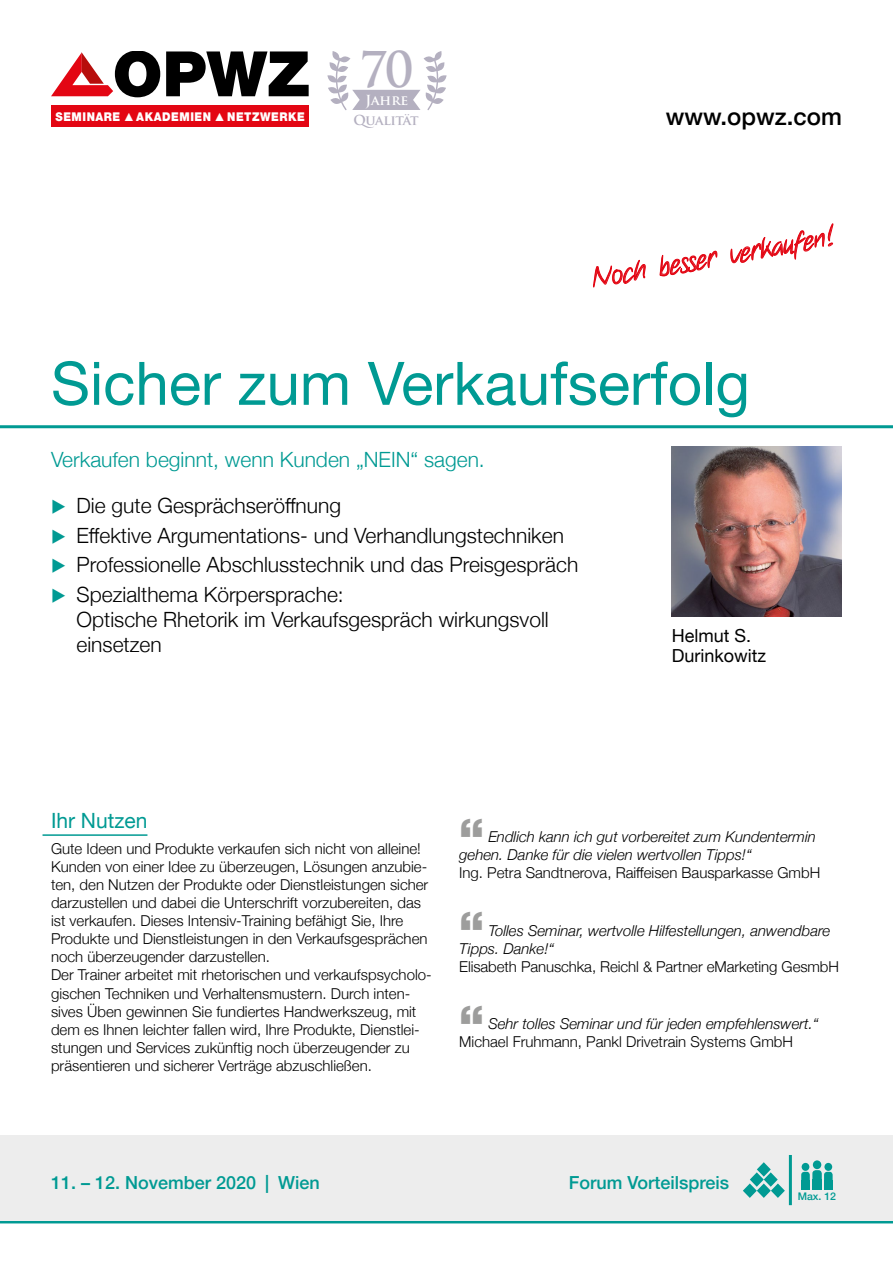
<style>
.page{position:relative;width:893px;height:1263px;background:#fff}
.page>*{position:absolute;margin:0;border:0;box-sizing:border-box;transform-origin:0 0}
.t1{font:900 62.7px "Helvetica Neue";color:#000}
.t2{font:60px "Helvetica Neue";color:#009a93}
.t3{font:900 48px "Helvetica Neue LT Pro";color:#9d9d9c}
.t4{font:700 48px "Trajan Pro";color:#b4b0c0}
.t5{font:27px "Notethis";color:#e30613}
.t6{font:500 24px "Helvetica Neue";color:#000}
.t7{font:300 21px/29.4px "Helvetica Neue";color:#000}
.t8{font:300 21px "Helvetica Neue";color:#009a93}
.t9{font:21px "Helvetica Neue";color:#009a93}
.t10{font:500 18px "Helvetica Neue";color:#009a93}
.t11{font:18px/19.5px "Helvetica Neue";color:#000}
.t12{font:300 15px/18px "Helvetica Neue";color:#000}
.t13{font:italic 300 15px/18px "Helvetica Neue";color:#000}
.t14{font:700 13.5px "Trajan Pro";letter-spacing:-.035em;color:#b4b0c0}
.t15{font:700 13.5px "Trajan Pro";color:#fff}
.t16{font:900 12.15px "Helvetica Neue";letter-spacing:.05em;color:#fff;scale:.9 1}
.t17{font:500 10.5px "Helvetica Neue";color:#009a93}
.s1{color:#009a93}
</style>
<div class="page">
<hr style="left:0;top:1220px;width:893px;height:3px;background:#009a93">
<hr style="left:0;top:425px;width:893px;height:3px;background:#009a93">
<div style="left:51px;top:105px;width:258px;height:22px;background:#e30613"></div>
<svg style="left:51px;top:52px;width:62px;height:44px"></svg>
<svg style="left:327px;top:51px;width:120px;height:59px"></svg>
<div style="left:0;top:1135px;width:497px;height:85px;background:#ededed"></div>
<div style="left:472px;top:1135px;width:421px;height:85px;background:#ededed"></div>
<hr style="left:789px;top:1155px;width:3px;height:50px;background:#009a93">
<svg style="left:743px;top:1162px;width:42px;height:36px"></svg>
<div style="left:801px;top:1172px;width:9px;height:17px;background:#009a93;border-radius:3px"></div>
<div style="left:802px;top:1163px;width:7px;height:8px;background:#009a93;border-radius:50%"></div>
<div style="left:801px;top:1180px;width:9px;height:9px;background:#009a93"></div>
<div style="left:812px;top:1170px;width:10px;height:19px;background:#009a93;border-radius:3px"></div>
<div style="left:813px;top:1160px;width:8px;height:9px;background:#009a93;border-radius:50%"></div>
<div style="left:812px;top:1179px;width:10px;height:10px;background:#009a93"></div>
<div style="left:824px;top:1172px;width:9px;height:17px;background:#009a93;border-radius:3px"></div>
<div style="left:824px;top:1163px;width:8px;height:8px;background:#009a93;border-radius:50%"></div>
<div style="left:824px;top:1180px;width:9px;height:9px;background:#009a93"></div>
<hr style="left:43px;top:834px;width:104px;height:2px;background:#009a93">
<svg style="left:593px;top:259px;width:53px;height:29px"></svg>
<svg style="left:659px;top:250px;width:59px;height:27px"></svg>
<svg style="left:730px;top:223px;width:104px;height:40px"></svg>
<img style="left:672px;top:446px;width:170px;height:171px">
<h3 class="t4" style="left:359px;top:40px;width:56px">70</h3>
<p class="t15" style="left:365px;top:92px;width:44px">JAHRE</p>
<p class="t14" style="left:353px;top:112px;width:67px">QUALITÄT</p>
<h1 class="t1" style="left:113px;top:37px;width:199px">OPWZ</h1>
<p class="t16" style="left:136px;top:109px;width:85px">AKADEMIEN</p>
<p class="t16" style="left:227px;top:109px;width:88px">NETZWERKE</p>
<h3 class="t6" style="left:666px;top:97px;width:178px">www.opwz.com</h3>
<p class="t16" style="left:56px;top:109px;width:74px">SEMINARE</p>
<h3 class="t5" style="left:590px;top:262px;width:248px;rotate:-10deg">Noch besser verkaufen!</h3>
<h2 class="t2" style="left:51px;top:340px;width:700px">Sicher zum Verkaufserfolg</h2>
<h3 class="t8" style="left:51px;top:442px;width:435px">Verkaufen beginnt, wenn Kunden „NEIN“ sagen.</h3>
<h3 class="t7" style="left:51px;top:490px;width:529px"><span class="s1">▶</span> Die gute Gesprächseröffnung<br><span class="s1">▶</span> Effektive Argumentations- und Verhandlungstechniken <span class="s1">▶</span> Professionelle Abschlusstechnik und das Preisgespräch <span class="s1">▶</span> Spezialthema Körpersprache:</h3>
<h3 class="t7" style="left:77px;top:605px;width:474px;line-height:25.2px">Optische Rhetorik im Verkaufsgespräch wirkungsvoll einsetzen</h3>
<p class="t11" style="left:672px;top:627px;width:96px">Helmut S.<br>Durinkowitz</p>
<h3 class="t9" style="left:51px;top:805px;width:98px">Ihr Nutzen</h3>
<p class="t12" style="left:51px;top:839px;width:382px">Gute Ideen und Produkte verkaufen sich nicht von alleine!<br>Kunden von einer Idee zu überzeugen, Lösungen anzubie&shy;ten, den Nutzen der Produkte oder Dienstleistungen sicher darzustellen und dabei die Unterschrift vorzubereiten, das ist verkaufen. Dieses Intensiv-Training befähigt Sie, Ihre Produkte und Dienstleistungen in den Verkaufsgesprächen noch überzeugender darzustellen.<br>Der Trainer arbeitet mit rhetorischen und verkaufspsycholo&shy;gischen Techniken und Verhaltensmustern. Durch inten&shy;sives Üben gewinnen Sie fundiertes Handwerkszeug, mit dem es Ihnen leichter fallen wird, Ihre Produkte, Dienstlei&shy;stungen und Services zukünftig noch überzeugender zu präsentieren und sicherer Verträge abzuschließen.</p>
<h3 class="t3" style="left:459px;top:807px;width:26px">“</h3>
<p class="t13" style="left:459px;top:827px;width:358px;text-indent:29px">Endlich kann ich gut vorbereitet zum Kundentermin gehen. Danke für die vielen wertvollen Tipps!“</p>
<p class="t12" style="left:459px;top:863px;width:362px">Ing. Petra Sandtnerova, Raiffeisen Bausparkasse GmbH</p>
<h3 class="t3" style="left:459px;top:901px;width:26px">“</h3>
<p class="t13" style="left:459px;top:920px;width:373px;text-indent:29px">Tolles Seminar, wertvolle Hilfestellungen, anwendbare<br>Tipps. Danke!“</p>
<p class="t12" style="left:459px;top:956px;width:381px">Elisabeth Panuschka, Reichl &amp; Partner eMarketing GesmbH</p>
<h3 class="t3" style="left:459px;top:994px;width:26px">“</h3>
<p class="t13" style="left:488px;top:1014px;width:332px">Sehr tolles Seminar und für jeden empfehlenswert.“</p>
<p class="t12" style="left:459px;top:1032px;width:335px">Michael Fruhmann, Pankl Drivetrain Systems GmbH</p>
<p class="t10" style="left:51px;top:1168px;width:270px">11. – 12. November 2020 | Wien</p>
<p class="t10" style="left:569px;top:1168px;width:162px">Forum Vorteilspreis</p>
<p class="t17" style="left:798px;top:1187px;width:40px">Max. 12</p>
</div>
